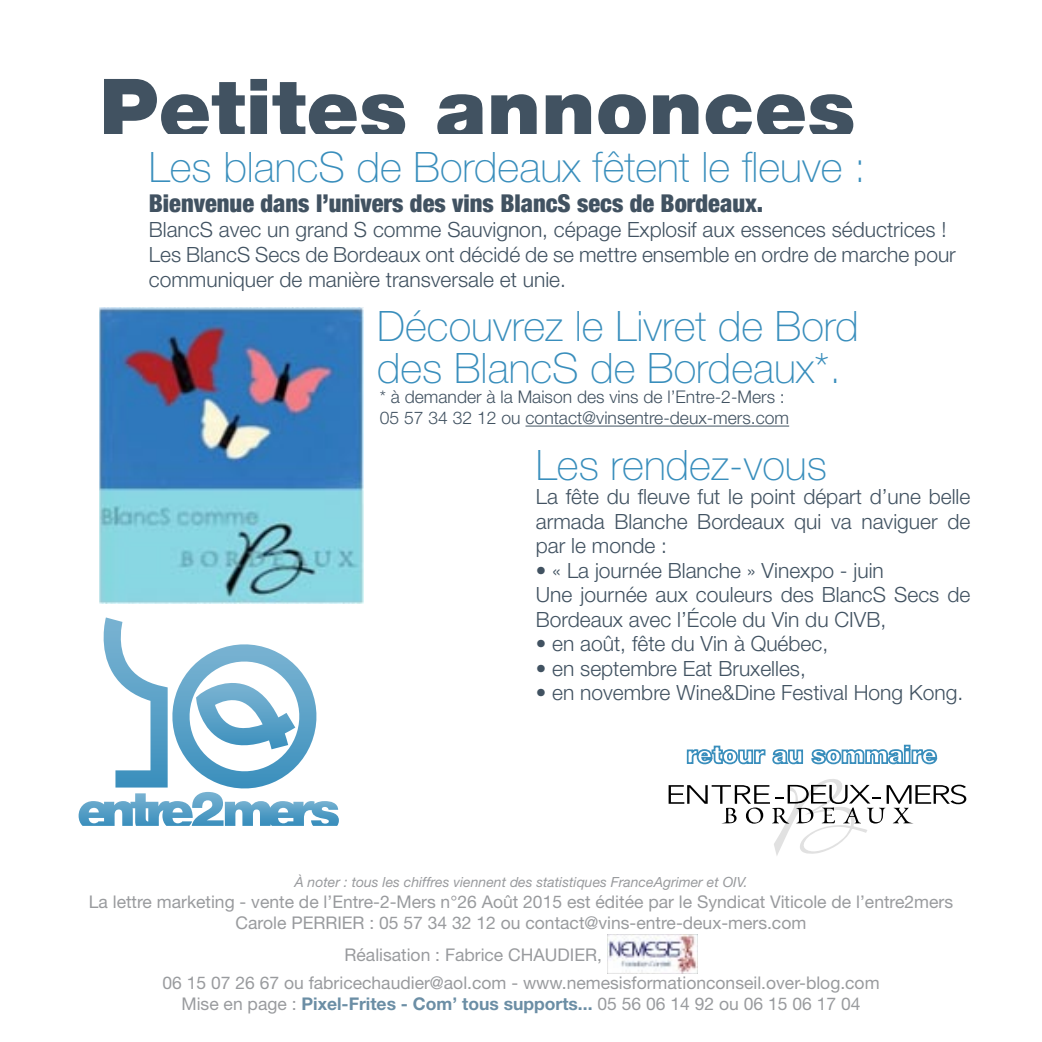
<style>
.page{position:relative;width:1042px;height:1042px;background:#fff}
.page>*{position:absolute;margin:0;border:0;box-sizing:border-box;transform-origin:0 0}
.t1{font:900 84px "Helvetica Neue";color:#415261}
.t2{font:100 42px/42px "Helvetica Neue";color:#398ebc}
.t3{font:900 condensed 24.5px "Helvetica Neue";color:#415261}
.t4{font:300 21px/24.5px "Helvetica Neue";color:#415261}
.t5{font:17.5px "Helvetica Neue";color:#999b9e}
.t6{font:300 17.5px "Helvetica Neue";color:#415261}
.t7{font:italic 14px "Helvetica Neue";color:#999b9e}
.s1{font-weight:700;color:#6b8ea5}
</style>
<div class="page">
<svg style="left:79px;top:617px;width:260px;height:209px"></svg>
<svg style="left:668px;top:779px;width:298px;height:77px"></svg>
<img style="left:607px;top:935px;width:90px;height:38px">
<svg style="left:686px;top:745px;width:118px;height:20px"></svg>
<svg style="left:811px;top:745px;width:127px;height:20px"></svg>
<hr style="left:525px;top:426px;width:264px;height:1px;background:#415261">
<img style="left:99px;top:308px;width:265px;height:296px">
<p class="t1" style="left:99px;top:59px;width:758px">Petites annonces</p>
<p class="t2" style="left:149px;top:146px;width:718px">Les blancS de Bordeaux fêtent le fleuve :</p>
<p class="t3" style="left:149px;top:188px;width:616px">Bienvenue dans l’univers des vins BlancS secs de Bordeaux.</p>
<p class="t4" style="left:149px;top:217px;width:799px">BlancS avec un grand S comme Sauvignon, cépage Explosif aux essences séductrices !</p>
<p class="t4" style="left:149px;top:241px;width:808px;line-height:25.2px">Les BlancS Secs de Bordeaux ont décidé de se mettre ensemble en ordre de marche pour communiquer de manière transversale et unie.</p>
<p class="t2" style="left:377px;top:305px;width:483px">Découvrez le Livret de Bord des BlancS de Bordeaux*.</p>
<p class="t6" style="left:380px;top:386px;width:406px">* à demander à la Maison des vins de l’Entre-2-Mers :</p>
<p class="t6" style="left:380px;top:407px;width:411px">05 57 34 32 12 ou contact@vinsentre-deux-mers.com</p>
<p class="t2" style="left:536px;top:444px;width:292px">Les rendez-vous</p>
<p class="t4" style="left:536px;top:484px;width:436px;text-align:justify">La fête du fleuve fut le point départ d’une belle armada Blanche Bordeaux qui va naviguer de par le monde :</p>
<p class="t4" style="left:536px;top:557px;width:349px">• « La journée Blanche » Vinexpo - juin</p>
<p class="t4" style="left:536px;top:582px;width:436px">Une journée aux couleurs des BlancS Secs de<br>Bordeaux avec l’École du Vin du CIVB,</p>
<p class="t4" style="left:536px;top:631px;width:294px">• en août, fête du Vin à Québec,</p>
<p class="t4" style="left:536px;top:655px;width:271px">• en septembre Eat Bruxelles,</p>
<p class="t4" style="left:536px;top:680px;width:429px">• en novembre Wine&amp;Dine Festival Hong Kong.</p>
<p class="t7" style="left:294px;top:873px;width:455px">À noter : tous les chiffres viennent des statistiques FranceAgrimer et OIV.</p>
<p class="t5" style="left:89px;top:891px;width:866px">La lettre marketing - vente de l’Entre-2-Mers n°26 Août 2015 est éditée par le Syndicat Viticole de l’entre2mers</p>
<p class="t5" style="left:236px;top:912px;width:572px">Carole PERRIER : 05 57 34 32 12 ou contact@vins-entre-deux-mers.com</p>
<p class="t5" style="left:344px;top:944px;width:259px">Réalisation : Fabrice CHAUDIER,</p>
<p class="t5" style="left:162px;top:972px;width:719px">06 15 07 26 67 ou fabricechaudier@aol.com - www.nemesisformationconseil.over-blog.com</p>
<p class="t5" style="left:181px;top:993px;width:680px">Mise en page : <span class="s1">Pixel-Frites - Com’ tous supports...</span> 05 56 06 14 92 ou 06 15 06 17 04</p>
</div>
